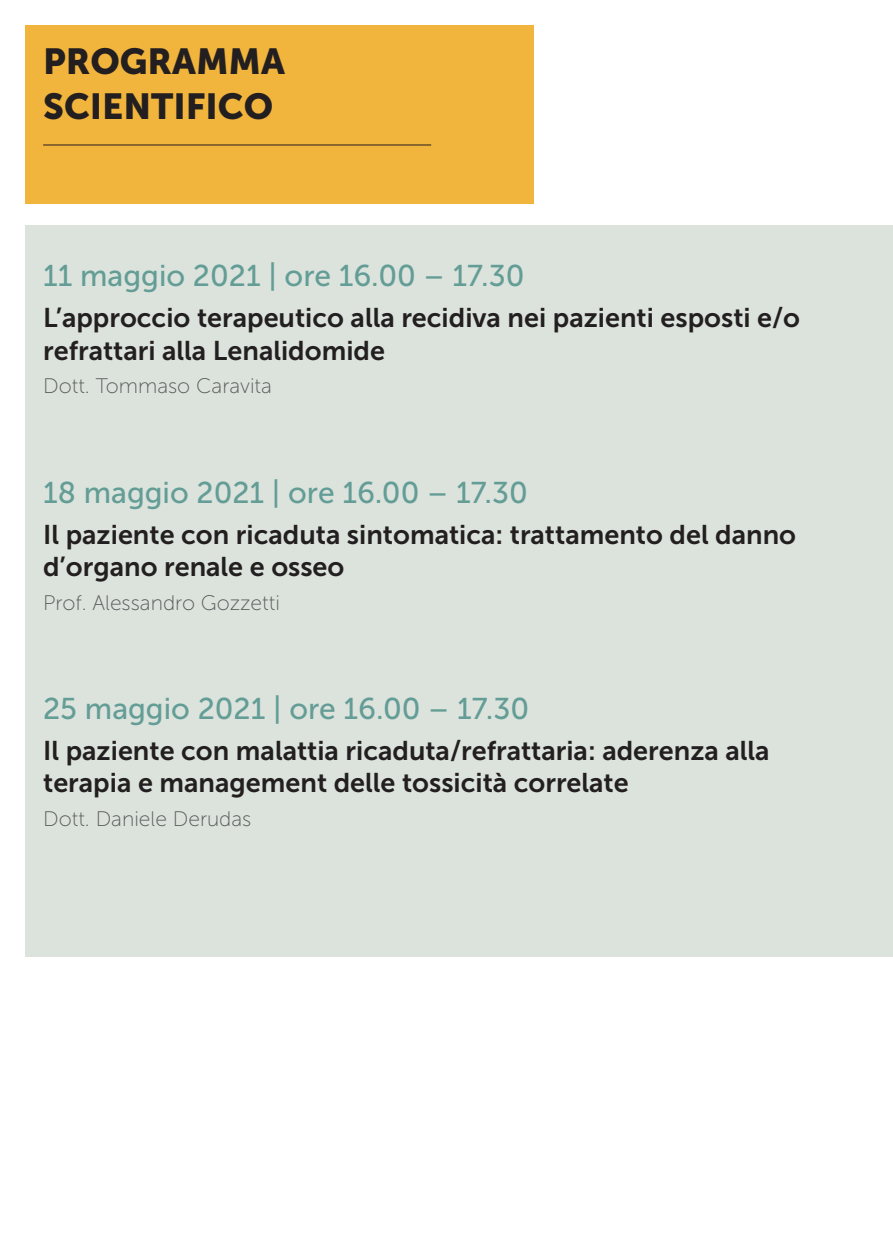
<style>
.page{position:relative;width:893px;height:1259px;background:#fff}
.page>*{position:absolute;margin:0;border:0;box-sizing:border-box;transform-origin:0 0}
.t1{font:36px "Museo Sans 900";color:#231f20}
.t2{font:30px "Museo Sans 500";color:#639d96}
.t3{font:27px/32.4px "Museo Sans 700";color:#231f20}
.t4{font:21px "Museo Sans 100";color:#57585a}
</style>
<div class="page">
<div style="left:26px;top:225px;width:867px;height:732px;background:#dbe3dc"></div>
<div style="left:26px;top:26px;width:508px;height:178px;background:#f1b43c"></div>
<hr style="left:43px;top:144px;width:388px;height:1px;background:#231f20">
<p class="t1" style="left:43px;top:41px;width:243px">PROGRAMMA</p>
<p class="t1" style="left:43px;top:86px;width:232px">SCIENTIFICO</p>
<p class="t2" style="left:43px;top:259px;width:483px">11 maggio 2021 | ore 16.00 – 17.30</p>
<p class="t3" style="left:43px;top:301px;width:758px">L’approccio terapeutico alla recidiva nei pazienti esposti e/o refrattari alla Lenalidomide</p>
<p class="t4" style="left:43px;top:375px;width:230px">Dott. Tommaso Caravita</p>
<p class="t2" style="left:43px;top:476px;width:486px">18 maggio 2021 | ore 16.00 – 17.30</p>
<p class="t3" style="left:43px;top:518px;width:754px">Il paziente con ricaduta sintomatica: trattamento del danno d’organo renale e osseo</p>
<p class="t4" style="left:43px;top:591px;width:238px">Prof. Alessandro Gozzetti</p>
<p class="t2" style="left:43px;top:692px;width:487px">25 maggio 2021 | ore 16.00 – 17.30</p>
<p class="t3" style="left:43px;top:734px;width:728px">Il paziente con malattia ricaduta/refrattaria: aderenza alla terapia e management delle tossicità correlate</p>
<p class="t4" style="left:43px;top:807px;width:210px">Dott. Daniele Derudas</p>
</div>
